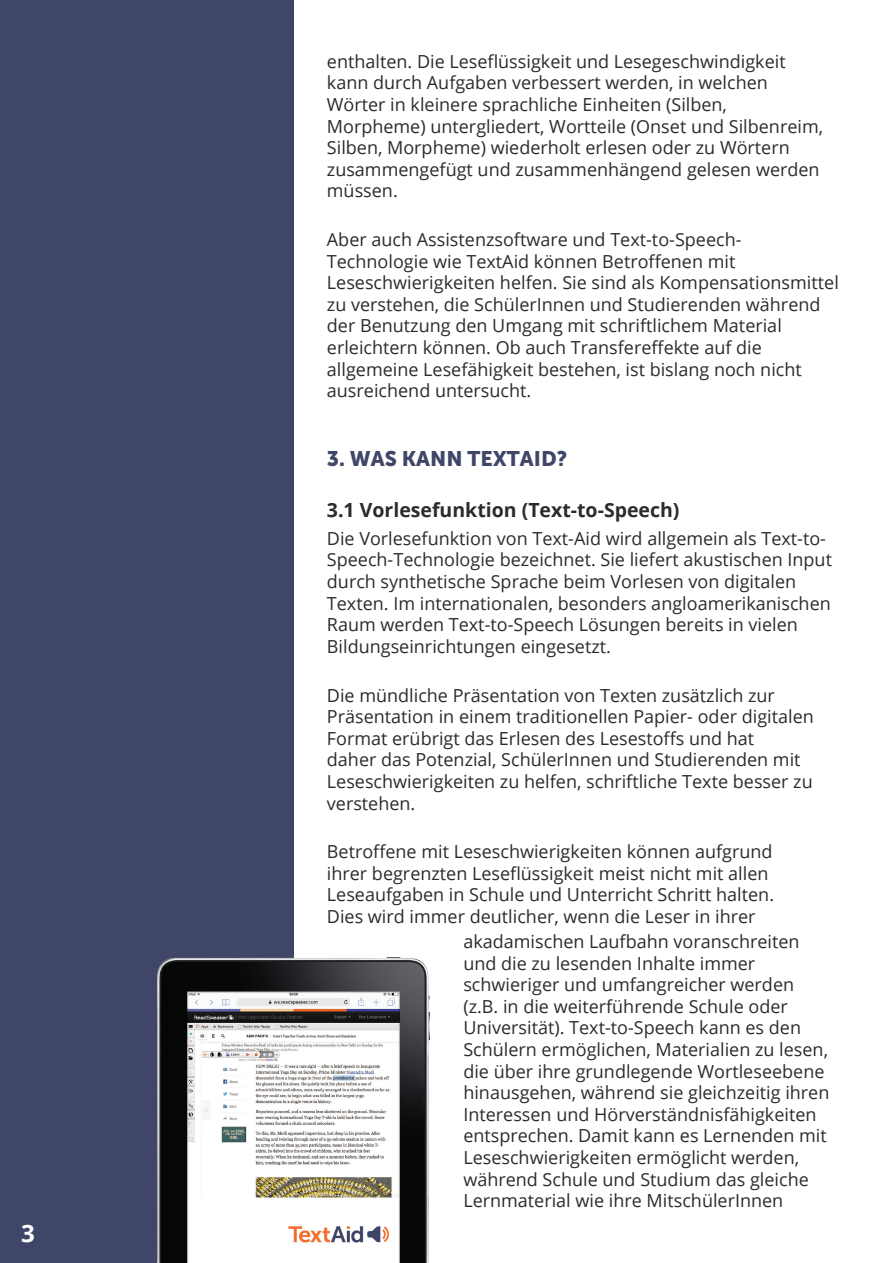
<style>
.page{position:relative;width:893px;height:1263px;background:#fff}
.page>*{position:absolute;margin:0;border:0;box-sizing:border-box;transform-origin:0 0}
.t1{font:700 24px "Open Sans";color:#fff}
.t2{font:21px "Museo Sans 900";color:#3f4668}
.t3{font:700 19.5px "Open Sans";color:#292c2f}
.t4{font:18px/21.6px "Open Sans";color:#292c2f}
</style>
<div class="page">
<div style="left:0;top:0;width:293px;height:1263px;background:#3f4668"></div>
<img style="left:157px;top:957px;width:272px;height:306px">
<p class="t1" style="left:21px;top:1216px;width:15px">3</p>
<p class="t4" style="left:327px;top:50px;width:498px">enthalten. Die Leseflüssigkeit und Lesegeschwindigkeit kann durch Aufgaben verbessert werden, in welchen Wörter in kleinere sprachliche Einheiten (Silben, Morpheme) untergliedert, Wortteile (Onset und Silbenreim, Silben, Morpheme) wiederholt erlesen oder zu Wörtern zusammengefügt und zusammenhängend gelesen werden müssen.</p>
<p class="t4" style="left:327px;top:228px;width:513px">Aber auch Assistenzsoftware und Text-to-Speech-Technologie wie TextAid können Betroffenen mit Leseschwierigkeiten helfen. Sie sind als Kompensationsmittel zu verstehen, die SchülerInnen und Studierenden während der Benutzung den Umgang mit schriftlichem Material erleichtern können. Ob auch Transfereffekte auf die allgemeine Lesefähigkeit bestehen, ist bislang noch nicht ausreichend untersucht.</p>
<p class="t2" style="left:327px;top:447px;width:242px">3. WAS KANN TEXTAID?</p>
<p class="t3" style="left:327px;top:496px;width:354px">3.1 Vorlesefunktion (Text-to-Speech)</p>
<p class="t4" style="left:327px;top:527px;width:507px">Die Vorlesefunktion von Text-Aid wird allgemein als Text-to-Speech-Technologie bezeichnet. Sie liefert akustischen Input durch synthetische Sprache beim Vorlesen von digitalen Texten. Im internationalen, besonders angloamerikanischen Raum werden Text-to-Speech Lösungen bereits in vielen Bildungseinrichtungen eingesetzt.</p>
<p class="t4" style="left:327px;top:684px;width:488px">Die mündliche Präsentation von Texten zusätzlich zur Präsentation in einem traditionellen Papier- oder digitalen Format erübrigt das Erlesen des Lesestoffs und hat<br>daher das Potenzial, SchülerInnen und Studierenden mit Leseschwierigkeiten zu helfen, schriftliche Texte besser zu verstehen.</p>
<p class="t4" style="left:327px;top:840px;width:449px">Betroffene mit Leseschwierigkeiten können aufgrund ihrer begrenzten Leseflüssigkeit meist nicht mit allen Leseaufgaben in Schule und Unterricht Schritt halten.<br>Dies wird immer deutlicher, wenn die Leser in ihrer</p>
<p class="t4" style="left:463px;top:930px;width:368px">akadamischen Laufbahn voranschreiten und die zu lesenden Inhalte immer schwieriger und umfangreicher werden (z.B. in die weiterführende Schule oder Universität). Text-to-Speech kann es den Schülern ermöglichen, Materialien zu lesen, die über ihre grundlegende Wortleseebene hinausgehen, während sie gleichzeitig ihren Interessen und Hörverständnisfähigkeiten entsprechen. Damit kann es Lernenden mit Leseschwierigkeiten ermöglicht werden, während Schule und Studium das gleiche Lernmaterial wie ihre MitschülerInnen</p>
</div>
